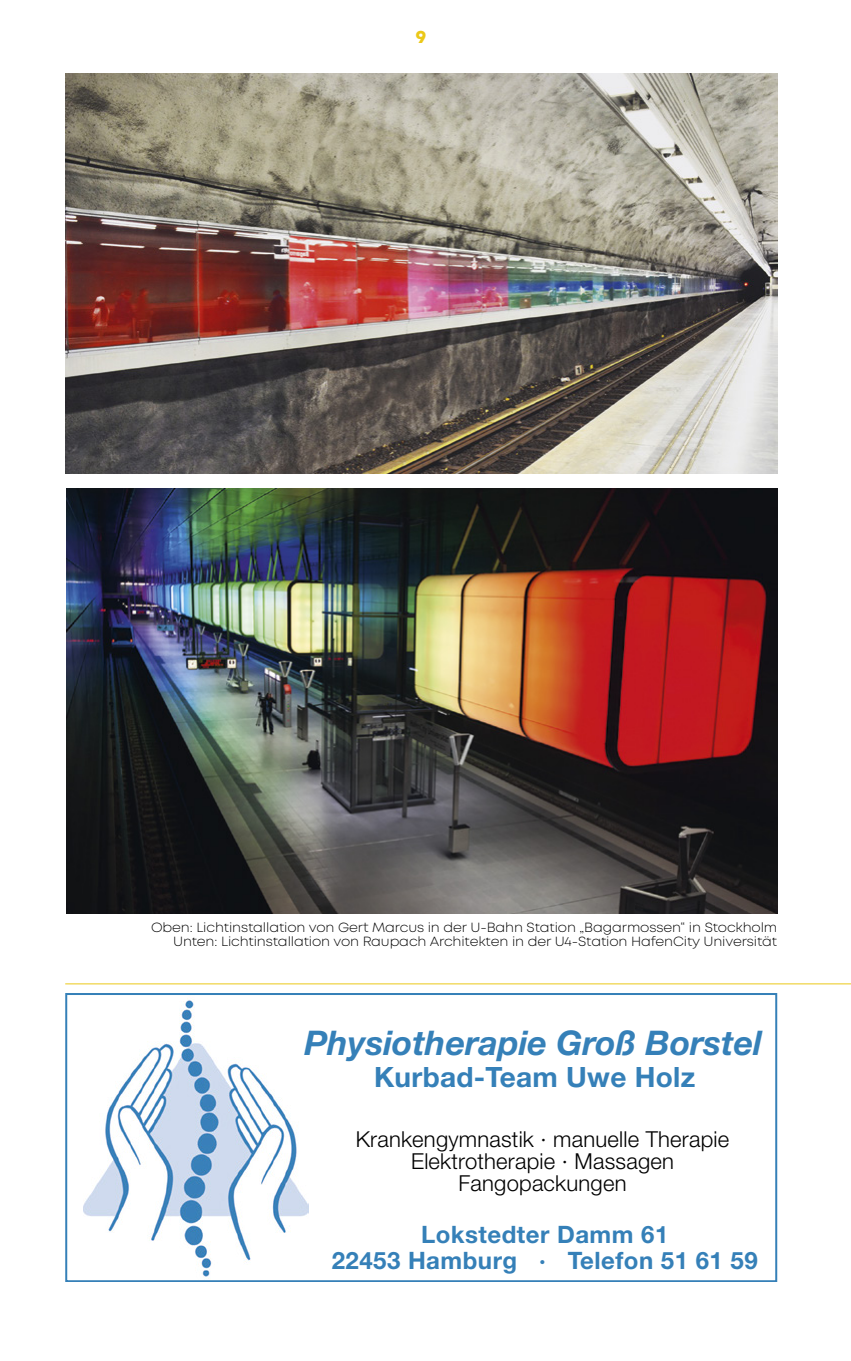
<style>
.page{position:relative;width:851px;height:1361px;background:#fff}
.page>*{position:absolute;margin:0;border:0;box-sizing:border-box;transform-origin:0 0}
.t1{font:italic 700 34px "Helvetica Neue LT";color:#3580b8}
.t2{font:700 28px "Helvetica Neue LT";letter-spacing:.01em;color:#3580b8}
.t3{font:700 24px/26px "Helvetica Neue LT";letter-spacing:.02em;color:#3580b8;text-align:center}
.t4{font:300 22px/22px "Helvetica Neue LT";letter-spacing:.01em;color:#000;text-align:center}
.t5{font:800 18px "Mont";color:#ebc818}
.GBB_19_BU{font:300 13.4px "Mont";letter-spacing:-.01em;color:#000;scale:1.05 1}
</style>
<div class="page">
<img style="left:83px;top:998px;width:226px;height:279px">
<div style="left:65px;top:993px;width:712px;height:288px;border:2px solid #3580b8"></div>
<hr style="left:65px;top:983px;width:785px;height:1px;background:#ebc818">
<img style="left:65px;top:74px;width:712px;height:399px">
<img style="left:66px;top:488px;width:711px;height:426px">
<p class="t5" style="left:416px;top:25px;width:12px">9</p>
<p class="GBB_19_BU" style="left:151px;top:918px;width:597px">Oben: Lichtinstallation von Gert Marcus in der U-Bahn Station „Bagarmossen“ in Stockholm</p>
<p class="GBB_19_BU" style="left:173px;top:932px;width:576px">Unten: Lichtinstallation von Raupach Architekten in der U4-Station HafenCity Universität</p>
<p class="t1" style="left:304px;top:1022px;width:459px">Physiotherapie Groß Borstel</p>
<p class="t2" style="left:374px;top:1059px;width:323px">Kurbad-Team Uwe Holz</p>
<p class="t4" style="left:356px;top:1127px;width:375px">Krankengymnastik · manuelle Therapie<br>Elektrotherapie · Massagen<br>Fangopackungen</p>
<p class="t3" style="left:331px;top:1221px;width:427px">Lokstedter Damm 61<br>22453 Hamburg · Telefon 51 61 59</p>
</div>
